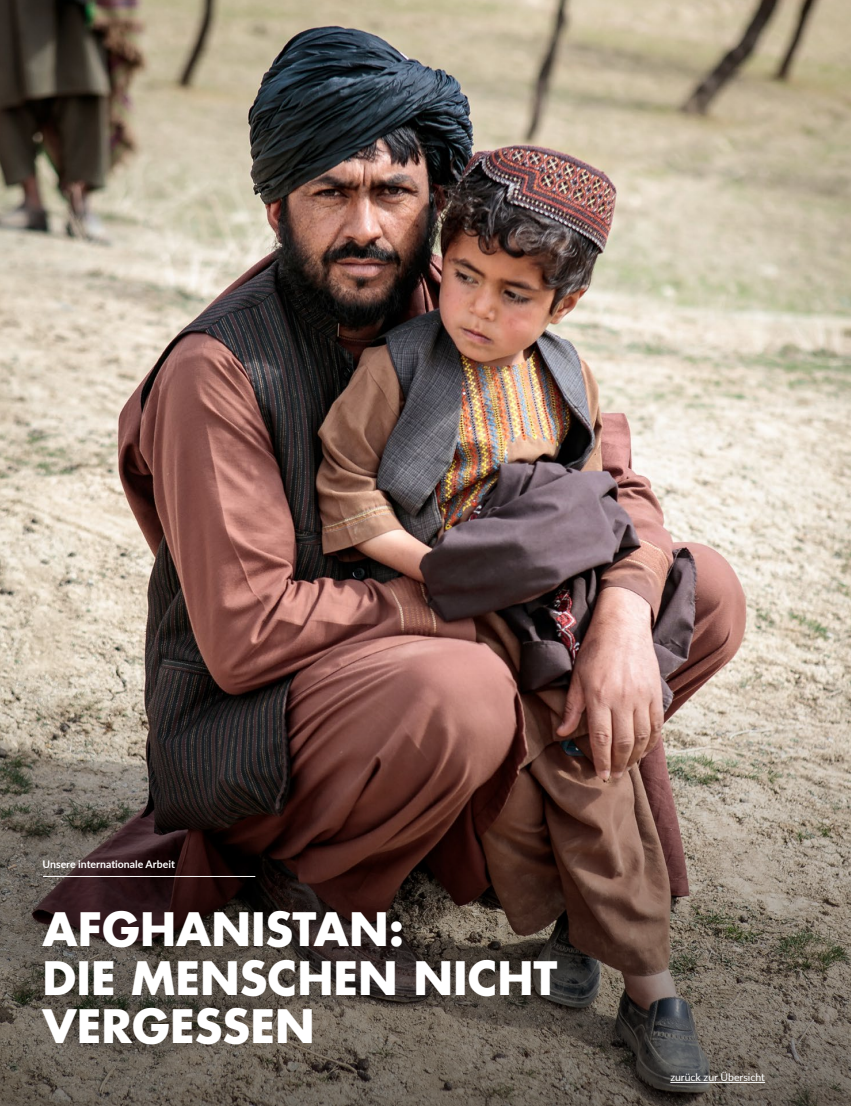
<style>
.page{position:relative;width:851px;height:1106px;background:#fff}
.page>*{position:absolute;margin:0;border:0;box-sizing:border-box;transform-origin:0 0}
.t1{font:700 45px/48.8px "Futura LT Pro";color:#fff}
.t2{font:700 10.5px "Lato";color:#fff}
.t3{font:10.5px "Lato";color:#fff}
</style>
<div class="page">
<img style="left:0;top:0;width:850px;height:668px">
<img style="left:0;top:668px;width:850px;height:438px">
<hr style="left:43px;top:876px;width:212px;height:1px;background:#fff">
<hr style="left:670px;top:1082px;width:95px;height:1px;background:#fff">
<p class="t2" style="left:43px;top:856px;width:134px">Unsere internationale Arbeit</p>
<p class="t1" style="left:43px;top:903px;width:516px">AFGHANISTAN:<br>DIE MENSCHEN NICHT<br>VERGESSEN</p>
<p class="t3" style="left:670px;top:1069px;width:96px">zurück zur Übersicht</p>
</div>
